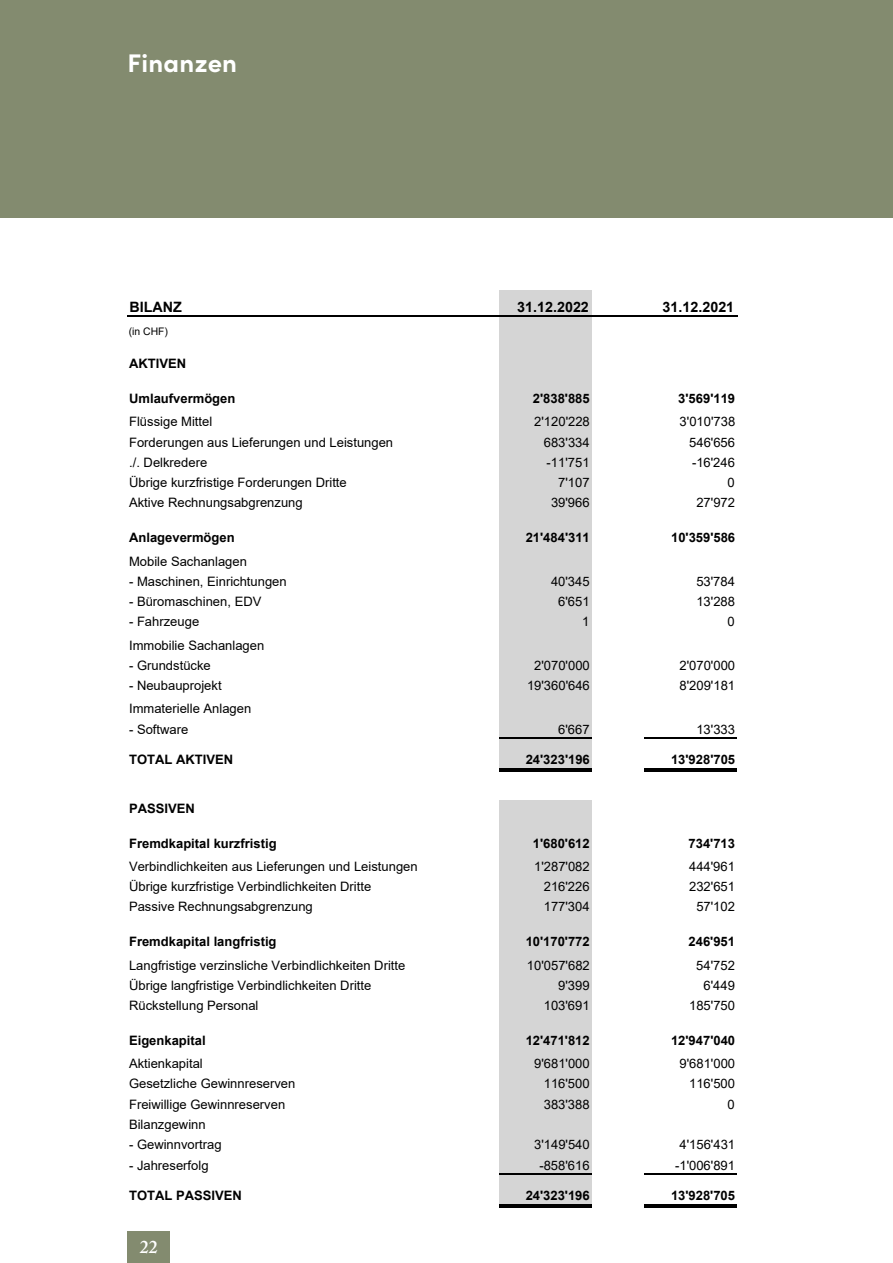
<style>
.page{position:relative;width:893px;height:1263px;background:#fff}
.page>*{position:absolute;margin:0;border:0;box-sizing:border-box;transform-origin:0 0}
.t1{font:700 25.5px "Sofia Pro";letter-spacing:.01em;color:#fff}
.t2{font:600 18px "Adobe Caslon Pro";color:#fff}
.t3{font:700 14.25px "Arial";color:#000}
.t4{font:13.05px "Arial";color:#000}
.t5{font:700 13.05px "Arial";color:#000}
.t6{font:10.35px "Arial";color:#000}
</style>
<div class="page">
<div style="left:128px;top:1231px;width:42px;height:32px;background:#838b6f"></div>
<div style="left:499px;top:290px;width:93px;height:480px;background:#d5d5d5"></div>
<div style="left:499px;top:800px;width:93px;height:406px;background:#d5d5d5"></div>
<hr style="left:499px;top:737px;width:93px;height:1px;background:#000">
<hr style="left:499px;top:768px;width:93px;height:1px;background:#000">
<hr style="left:499px;top:770px;width:93px;height:2px;background:#000">
<hr style="left:499px;top:1173px;width:93px;height:1px;background:#000">
<hr style="left:499px;top:1204px;width:93px;height:1px;background:#000">
<hr style="left:499px;top:1206px;width:93px;height:2px;background:#000">
<hr style="left:127px;top:316px;width:610px;height:1px;background:#000">
<hr style="left:644px;top:737px;width:93px;height:1px;background:#000">
<hr style="left:644px;top:768px;width:93px;height:1px;background:#000">
<hr style="left:644px;top:770px;width:93px;height:2px;background:#000">
<hr style="left:644px;top:1173px;width:93px;height:1px;background:#000">
<hr style="left:644px;top:1204px;width:93px;height:1px;background:#000">
<hr style="left:644px;top:1206px;width:93px;height:2px;background:#000">
<div style="left:0;top:0;width:893px;height:217px;background:#838b6f"></div>
<h1 class="t1" style="left:128px;top:43px;width:111px">Finanzen</h1>
<p class="t3" style="left:129px;top:297px;width:54px">BILANZ</p>
<p class="t3" style="left:517px;top:297px;width:73px">31.12.2022</p>
<p class="t3" style="left:663px;top:297px;width:73px">31.12.2021</p>
<p class="t6" style="left:129px;top:324px;width:41px">(in CHF)</p>
<p class="t5" style="left:129px;top:354px;width:59px">AKTIVEN</p>
<p class="t5" style="left:129px;top:389px;width:108px">Umlaufvermögen</p>
<p class="t5" style="left:533px;top:389px;width:58px">2'838'885</p>
<p class="t5" style="left:678px;top:389px;width:58px">3'569'119</p>
<p class="t4" style="left:129px;top:413px;width:85px">Flüssige Mittel</p>
<p class="t4" style="left:534px;top:413px;width:57px">2'120'228</p>
<p class="t4" style="left:680px;top:413px;width:57px">3'010'738</p>
<p class="t4" style="left:129px;top:433px;width:266px">Forderungen aus Lieferungen und Leistungen</p>
<p class="t4" style="left:544px;top:433px;width:47px">683'334</p>
<p class="t4" style="left:689px;top:433px;width:47px">546'656</p>
<p class="t4" style="left:129px;top:453px;width:80px">./. Delkredere</p>
<p class="t4" style="left:547px;top:453px;width:44px">-11'751</p>
<p class="t4" style="left:692px;top:453px;width:44px">-16'246</p>
<p class="t4" style="left:129px;top:473px;width:219px">Übrige kurzfristige Forderungen Dritte</p>
<p class="t4" style="left:558px;top:473px;width:33px">7'107</p>
<p class="t4" style="left:727px;top:473px;width:9px">0</p>
<p class="t4" style="left:129px;top:494px;width:175px">Aktive Rechnungsabgrenzung</p>
<p class="t4" style="left:551px;top:494px;width:40px">39'966</p>
<p class="t4" style="left:696px;top:494px;width:40px">27'972</p>
<p class="t5" style="left:129px;top:528px;width:107px">Anlagevermögen</p>
<p class="t5" style="left:526px;top:528px;width:66px">21'484'311</p>
<p class="t5" style="left:671px;top:528px;width:66px">10'359'586</p>
<p class="t4" style="left:129px;top:552px;width:119px">Mobile Sachanlagen</p>
<p class="t4" style="left:129px;top:572px;width:159px">- Maschinen, Einrichtungen</p>
<p class="t4" style="left:551px;top:572px;width:40px">40'345</p>
<p class="t4" style="left:696px;top:572px;width:40px">53'784</p>
<p class="t4" style="left:129px;top:592px;width:134px">- Büromaschinen, EDV</p>
<p class="t4" style="left:558px;top:592px;width:33px">6'651</p>
<p class="t4" style="left:696px;top:592px;width:40px">13'288</p>
<p class="t4" style="left:129px;top:613px;width:72px">- Fahrzeuge</p>
<p class="t4" style="left:582px;top:613px;width:9px">1</p>
<p class="t4" style="left:727px;top:613px;width:9px">0</p>
<p class="t4" style="left:129px;top:636px;width:137px">Immobilie Sachanlagen</p>
<p class="t4" style="left:129px;top:656px;width:83px">- Grundstücke</p>
<p class="t4" style="left:534px;top:656px;width:57px">2'070'000</p>
<p class="t4" style="left:679px;top:656px;width:57px">2'070'000</p>
<p class="t4" style="left:129px;top:676px;width:94px">- Neubauprojekt</p>
<p class="t4" style="left:527px;top:676px;width:64px">19'360'646</p>
<p class="t4" style="left:679px;top:676px;width:57px">8'209'181</p>
<p class="t4" style="left:129px;top:700px;width:124px">Immaterielle Anlagen</p>
<p class="t4" style="left:129px;top:720px;width:61px">- Software</p>
<p class="t4" style="left:558px;top:720px;width:33px">6'667</p>
<p class="t4" style="left:696px;top:720px;width:40px">13'333</p>
<p class="t5" style="left:129px;top:750px;width:106px">TOTAL AKTIVEN</p>
<p class="t5" style="left:526px;top:750px;width:66px">24'323'196</p>
<p class="t5" style="left:671px;top:750px;width:66px">13'928'705</p>
<p class="t5" style="left:129px;top:799px;width:67px">PASSIVEN</p>
<p class="t5" style="left:129px;top:834px;width:149px">Fremdkapital kurzfristig</p>
<p class="t5" style="left:533px;top:834px;width:58px">1'680'612</p>
<p class="t5" style="left:688px;top:834px;width:48px">734'713</p>
<p class="t4" style="left:129px;top:857px;width:290px">Verbindlichkeiten aus Lieferungen und Leistungen</p>
<p class="t4" style="left:534px;top:857px;width:57px">1'287'082</p>
<p class="t4" style="left:689px;top:857px;width:47px">444'961</p>
<p class="t4" style="left:129px;top:877px;width:244px">Übrige kurzfristige Verbindlichkeiten Dritte</p>
<p class="t4" style="left:544px;top:877px;width:47px">216'226</p>
<p class="t4" style="left:689px;top:877px;width:47px">232'651</p>
<p class="t4" style="left:129px;top:898px;width:185px">Passive Rechnungsabgrenzung</p>
<p class="t4" style="left:544px;top:898px;width:47px">177'304</p>
<p class="t4" style="left:696px;top:898px;width:40px">57'102</p>
<p class="t5" style="left:129px;top:932px;width:149px">Fremdkapital langfristig</p>
<p class="t5" style="left:526px;top:932px;width:66px">10'170'772</p>
<p class="t5" style="left:688px;top:932px;width:48px">246'951</p>
<p class="t4" style="left:129px;top:956px;width:278px">Langfristige verzinsliche Verbindlichkeiten Dritte</p>
<p class="t4" style="left:527px;top:956px;width:64px">10'057'682</p>
<p class="t4" style="left:696px;top:956px;width:40px">54'752</p>
<p class="t4" style="left:129px;top:976px;width:244px">Übrige langfristige Verbindlichkeiten Dritte</p>
<p class="t4" style="left:558px;top:976px;width:33px">9'399</p>
<p class="t4" style="left:703px;top:976px;width:33px">6'449</p>
<p class="t4" style="left:129px;top:996px;width:131px">Rückstellung Personal</p>
<p class="t4" style="left:544px;top:996px;width:47px">103'691</p>
<p class="t4" style="left:689px;top:996px;width:47px">185'750</p>
<p class="t5" style="left:129px;top:1031px;width:78px">Eigenkapital</p>
<p class="t5" style="left:526px;top:1031px;width:66px">12'471'812</p>
<p class="t5" style="left:671px;top:1031px;width:66px">12'947'040</p>
<p class="t4" style="left:129px;top:1054px;width:75px">Aktienkapital</p>
<p class="t4" style="left:534px;top:1054px;width:57px">9'681'000</p>
<p class="t4" style="left:679px;top:1054px;width:57px">9'681'000</p>
<p class="t4" style="left:129px;top:1075px;width:168px">Gesetzliche Gewinnreserven</p>
<p class="t4" style="left:544px;top:1075px;width:47px">116'500</p>
<p class="t4" style="left:689px;top:1075px;width:47px">116'500</p>
<p class="t4" style="left:129px;top:1095px;width:158px">Freiwillige Gewinnreserven</p>
<p class="t4" style="left:544px;top:1095px;width:47px">383'388</p>
<p class="t4" style="left:727px;top:1095px;width:9px">0</p>
<p class="t4" style="left:129px;top:1115px;width:78px">Bilanzgewinn</p>
<p class="t4" style="left:129px;top:1136px;width:94px">- Gewinnvortrag</p>
<p class="t4" style="left:534px;top:1136px;width:57px">3'149'540</p>
<p class="t4" style="left:679px;top:1136px;width:57px">4'156'431</p>
<p class="t4" style="left:129px;top:1156px;width:81px">- Jahreserfolg</p>
<p class="t4" style="left:539px;top:1156px;width:52px">-858'616</p>
<p class="t4" style="left:675px;top:1156px;width:61px">-1'006'891</p>
<p class="t5" style="left:129px;top:1186px;width:114px">TOTAL PASSIVEN</p>
<p class="t5" style="left:526px;top:1186px;width:66px">24'323'196</p>
<p class="t5" style="left:671px;top:1186px;width:66px">13'928'705</p>
<h2 class="t2" style="left:140px;top:1236px;width:19px">22</h2>
</div>
